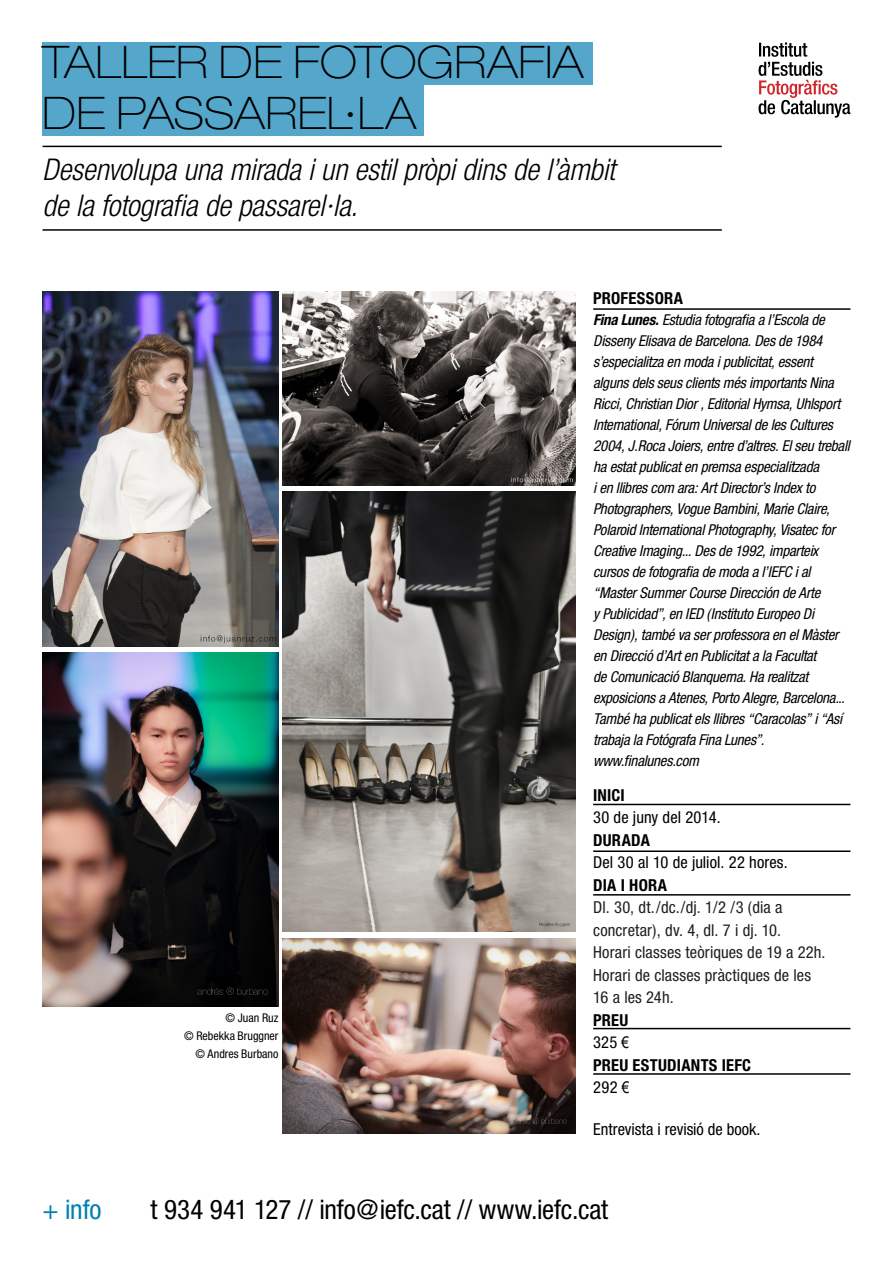
<style>
.page{position:relative;width:893px;height:1263px;background:#fff}
.page>*{position:absolute;margin:0;border:0;box-sizing:border-box;transform-origin:0 0}
.t1{font:100 expanded 45px "Helvetica Neue";letter-spacing:.005em;color:#000}
.t2{font:italic 300 condensed 30px "Helvetica Neue";letter-spacing:-.005em;color:#000}
.t3{font:condensed 27px "Helvetica Neue";letter-spacing:-.005em;color:#000}
.t4{font:condensed 27px "Helvetica Neue";color:#0080b1}
.t5{font:condensed 16.5px/22.5px "Helvetica Neue";letter-spacing:.01em;color:#231f20}
.t6{font:condensed 16.5px "Helvetica Neue";letter-spacing:.005em;color:#000}
.t7{font:700 condensed 16.5px "Helvetica Neue";letter-spacing:.015em;color:#000}
.t8{font:italic condensed 15px/21px "Helvetica Neue";letter-spacing:-.015em;color:#000}
.t9{font:condensed 12px "Helvetica Neue";color:#000}
.s1{font-weight:700}
.s2{font-family:"Arial Narrow";font-stretch:normal}
</style>
<div class="page">
<div style="left:43px;top:43px;width:550px;height:42px;background:#55a6cb"></div>
<div style="left:43px;top:80px;width:380px;height:55px;background:#55a6cb"></div>
<hr style="left:593px;top:308px;width:257px;height:2px;background:#000">
<hr style="left:593px;top:804px;width:257px;height:1px;background:#000">
<hr style="left:593px;top:850px;width:257px;height:2px;background:#000">
<hr style="left:593px;top:894px;width:257px;height:1px;background:#000">
<hr style="left:593px;top:1028px;width:257px;height:1px;background:#000">
<hr style="left:593px;top:1073px;width:257px;height:2px;background:#000">
<hr style="left:43px;top:229px;width:679px;height:2px;background:#000">
<hr style="left:43px;top:146px;width:679px;height:1px;background:#000">
<svg style="left:759px;top:43px;width:91px;height:75px"></svg>
<img style="left:43px;top:291px;width:235px;height:355px">
<img style="left:283px;top:491px;width:292px;height:441px">
<img style="left:43px;top:652px;width:235px;height:354px">
<img style="left:283px;top:292px;width:292px;height:194px">
<img style="left:283px;top:938px;width:292px;height:195px">
<p class="t1" style="left:42px;top:35px;width:543px">TALLER DE FOTOGRAFIA</p>
<p class="t1" style="left:42px;top:86px;width:376px">DE PASSAREL·LA</p>
<p class="t2" style="left:43px;top:152px;width:574px">Desenvolupa una mirada i un estil pròpi dins de l’àmbit</p>
<p class="t2" style="left:43px;top:188px;width:317px">de la fotografia de passarel·la.</p>
<p class="t9" style="left:226px;top:1010px;width:54px">© Juan Ruz</p>
<p class="t9" style="left:184px;top:1028px;width:96px">© Rebekka Bruggner</p>
<p class="t9" style="left:195px;top:1046px;width:85px">© Andres Burbano</p>
<p class="t7" style="left:593px;top:288px;width:91px">PROFESSORA</p>
<p class="t8" style="left:593px;top:309px;width:258px"><span class="s1">Fina Lunes.</span> Estudia fotografia a l’Escola de Disseny Elisava de Barcelona. Des de 1984 s’especialitza en moda i publicitat, essent alguns dels seus clients més importants Nina Ricci, Christian Dior , Editorial Hymsa, Uhlsport International, Fórum Universal de les Cultures 2004, J.Roca Joiers, entre d’altres. El seu treball ha estat publicat en premsa especialitzada<br>i en llibres com ara: Art Director’s Index to Photographers, Vogue Bambini, Marie Claire, Polaroid International Photography, Visatec for Creative Imaging... Des de 1992, imparteix cursos de fotografia de moda a l’IEFC i al “Master Summer Course Dirección de Arte<br>y Publicidad”, en IED (Instituto Europeo Di Design), també va ser professora en el Màster en Direcció d’Art en Publicitat a la Facultat<br>de Comunicació Blanquerna. Ha realitzat exposicions a Atenes, Porto Alegre, Barcelona...<br>També ha publicat els llibres “Caracolas” i “Así trabaja la Fotógrafa Fina Lunes”.</p>
<p class="t8" style="left:593px;top:750px;width:107px">www.finalunes.com</p>
<p class="t7" style="left:593px;top:785px;width:33px">INICI</p>
<p class="t6" style="left:593px;top:808px;width:129px">30 de juny del 2014.</p>
<p class="t7" style="left:593px;top:830px;width:58px">DURADA</p>
<p class="t6" style="left:593px;top:853px;width:196px">Del 30 al 10 de juliol. 22 hores.</p>
<p class="t7" style="left:593px;top:875px;width:75px">DIA I HORA</p>
<p class="t5" style="left:593px;top:896px;width:191px">Dl. 30, dt./dc./dj. 1/2 /3 (dia a concretar), dv. 4, dl. 7 i dj. 10.</p>
<p class="t5" style="left:593px;top:941px;width:234px">Horari classes teòriques de 19 a 22h.</p>
<p class="t5" style="left:593px;top:963px;width:219px">Horari de classes pràctiques de les</p>
<p class="t5" style="left:593px;top:986px;width:82px">16 a les 24h.</p>
<p class="t7" style="left:593px;top:1010px;width:37px">PREU</p>
<p class="t6" style="left:593px;top:1033px;width:37px">325 <span class="s2">€</span></p>
<p class="t7" style="left:593px;top:1055px;width:159px">PREU ESTUDIANTS IEFC</p>
<p class="t6" style="left:593px;top:1078px;width:38px">292 <span class="s2">€</span></p>
<p class="t6" style="left:593px;top:1120px;width:169px">Entrevista i revisió de book.</p>
<p class="t4" style="left:43px;top:1194px;width:60px">+ info</p>
<p class="t3" style="left:151px;top:1194px;width:459px">t 934 941 127 // info@iefc.cat // www.iefc.cat</p>
</div>
